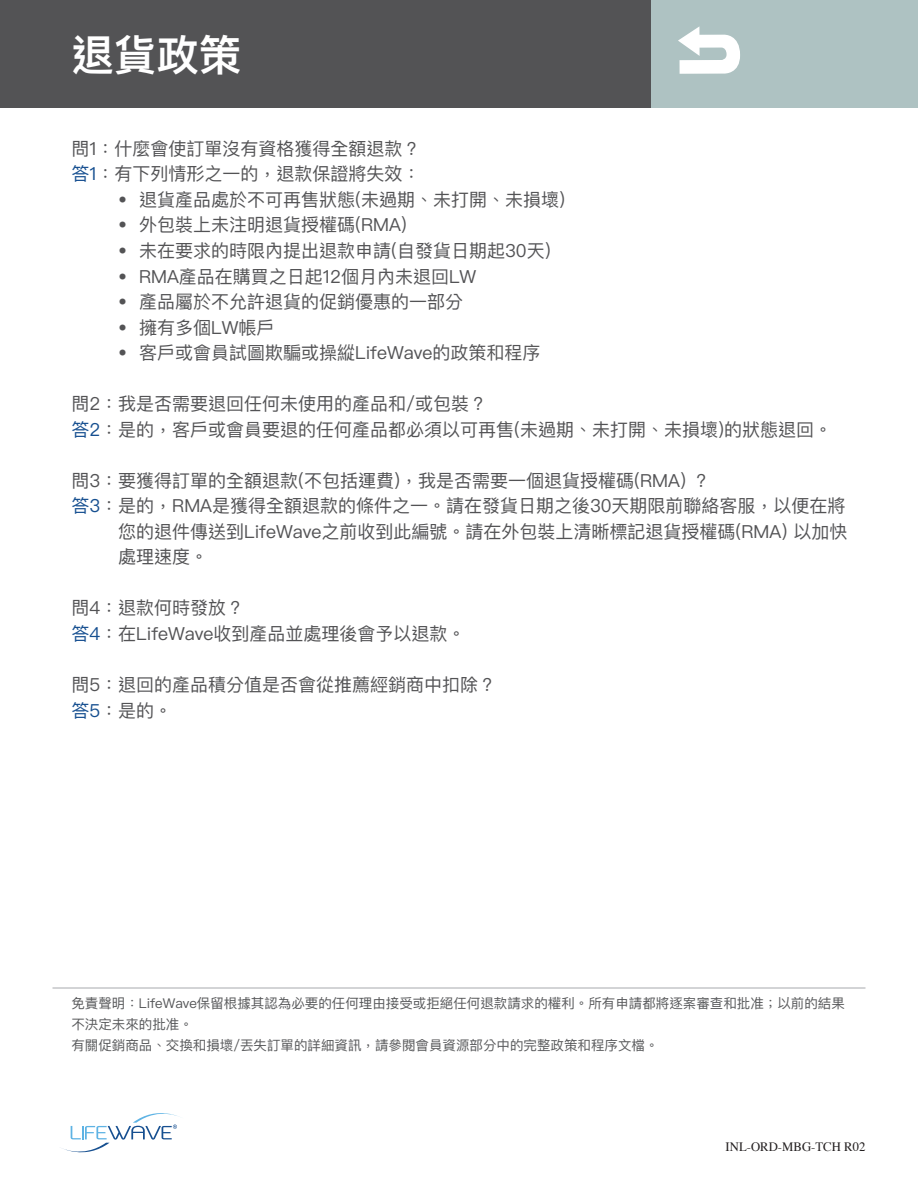
<style>
.page{position:relative;width:918px;height:1189px;background:#fff}
.page>*{position:absolute;margin:0;border:0;box-sizing:border-box;transform-origin:0 0}
.t1{font:600 42.45px "Ping Fang TC";color:#fff}
.t2{font:18px/25.5px "Ping Fang TC";color:#535355}
.t3{font:13.5px/21.3px "Ping Fang TC";color:#57585a}
.t4{font:12.75px "Times";color:#231f20}
.s1{color:#164f90}
</style>
<div class="page">
<div style="left:0;top:0;width:918px;height:108px;background:#aec2c2"></div>
<div style="left:0;top:0;width:650px;height:108px;background:#535355"></div>
<svg style="left:678px;top:26px;width:62px;height:48px"></svg>
<svg style="left:62px;top:1113px;width:117px;height:40px"></svg>
<hr style="left:53px;top:987px;width:812px;height:1px;background:#a8a9ad">
<h1 class="t1" style="left:71px;top:29px;width:172px">退貨政策</h1>
<p class="t2" style="left:71px;top:135px;width:351px">問1：什麼會使訂單沒有資格獲得全額退款？<span class="s1">答1</span>：有下列情形之一的，退款保證將失效：</p>
<p class="t2" style="left:118px;top:186px;width:448px">• 退貨產品處於不可再售狀態(未過期、未打開、未損壞)</p>
<p class="t2" style="left:118px;top:212px;width:290px">• 外包裝上未注明退貨授權碼(RMA)</p>
<p class="t2" style="left:118px;top:237px;width:434px">• 未在要求的時限內提出退款申請(自發貨日期起30天)</p>
<p class="t2" style="left:118px;top:263px;width:360px">• RMA產品在購買之日起12個月內未退回LW</p>
<p class="t2" style="left:118px;top:288px;width:346px">• 產品屬於不允許退貨的促銷優惠的一部分</p>
<p class="t2" style="left:118px;top:314px;width:158px">• 擁有多個LW帳戶</p>
<p class="t2" style="left:118px;top:339px;width:424px">• 客戶或會員試圖欺騙或操縱LifeWave的政策和程序</p>
<p class="t2" style="left:71px;top:390px;width:762px">問2：我是否需要退回任何未使用的產品和/或包裝？<br><span class="s1">答2</span>：是的，客戶或會員要退的任何產品都必須以可再售(未過期、未打開、未損壞)的狀態退回。</p>
<p class="t2" style="left:71px;top:467px;width:640px">問3：要獲得訂單的全額退款(不包括運費)，我是否需要一個退貨授權碼(RMA) ？</p>
<p class="t2" style="left:71px;top:492px;width:776px"><span class="s1">答3</span>：是的，RMA是獲得全額退款的條件之一。請在發貨日期之後30天期限前聯絡客服，以便在將</p>
<p class="t2" style="left:118px;top:518px;width:731px">您的退件傳送到LifeWave之前收到此編號。請在外包裝上清晰標記退貨授權碼(RMA) 以加快</p>
<p class="t2" style="left:118px;top:543px;width:92px">處理速度。</p>
<p class="t2" style="left:71px;top:595px;width:396px">問4：退款何時發放？<br><span class="s1">答4</span>：在LifeWave收到產品並處理後會予以退款。</p>
<p class="t2" style="left:71px;top:671px;width:426px">問5：退回的產品積分值是否會從推薦經銷商中扣除？<span class="s1">答5</span>：是的。</p>
<p class="t3" style="left:71px;top:991px;width:775px">免責聲明：LifeWave保留根據其認為必要的任何理由接受或拒絕任何退款請求的權利。所有申請都將逐案審查和批准；以前的結果不決定未來的批准。<br>有關促銷商品、交換和損壞/丟失訂單的詳細資訊，請參閱會員資源部分中的完整政策和程序文檔。</p>
<p class="t4" style="left:726px;top:1133px;width:141px">INL-ORD-MBG-TCH R02</p>
</div>
